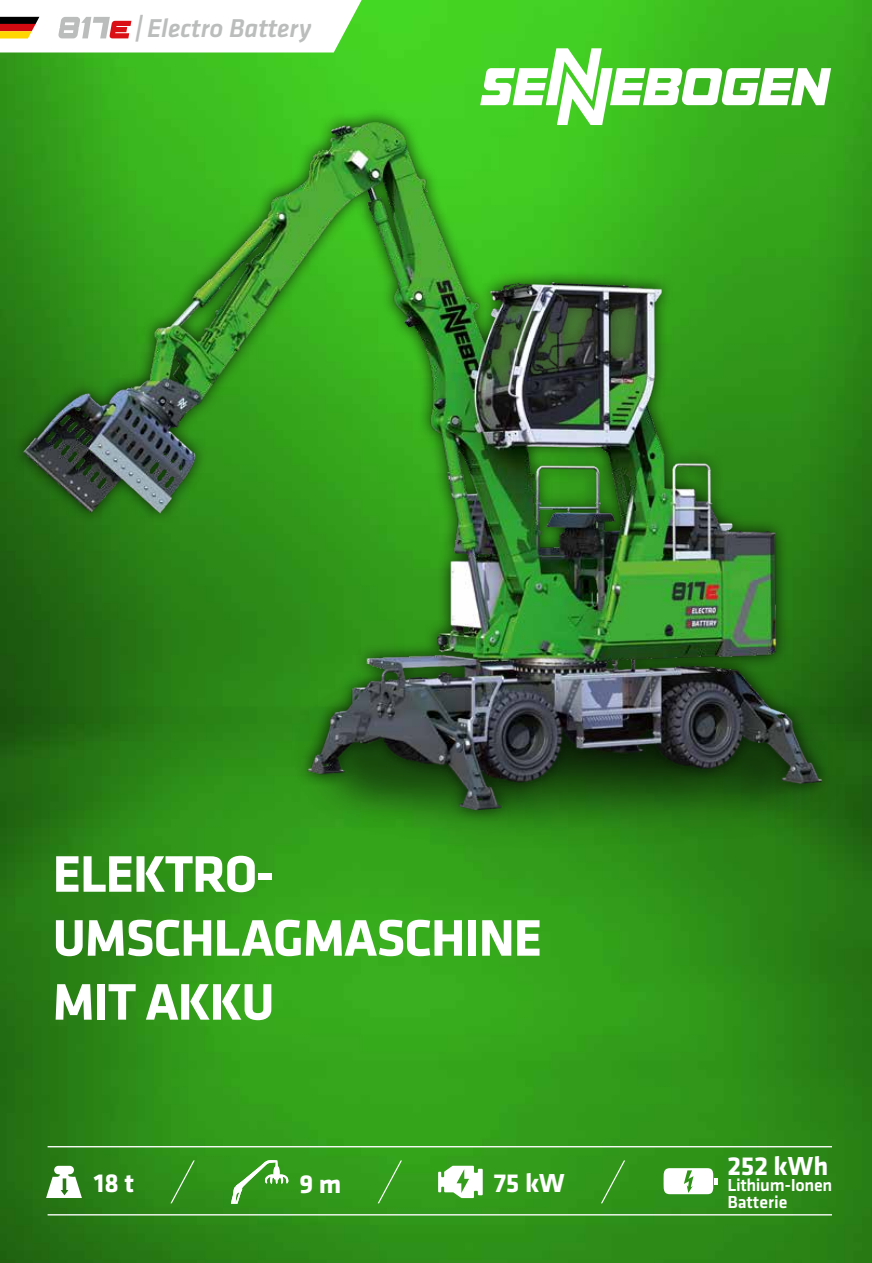
<style>
.page{position:relative;width:872px;height:1263px;background:#fff}
.page>*{position:absolute;margin:0;border:0;box-sizing:border-box;transform-origin:0 0}
.t1{font:700 53.25px/63.9px "Klavika Basic";letter-spacing:-.02em;color:#fff}
.t2{font:700 27px "Klavika Basic";color:#fff}
.t3{font:italic 500 26.85px "Klavika Basic";color:#bbbcbc}
.t4{font:500 18px/16.5px "Klavika Basic";letter-spacing:-.02em;color:#fff}
.s1{font-weight:700}
</style>
<div class="page">
<img style="left:0;top:0;width:872px;height:1263px">
<div style="left:11px;top:109px;width:836px;height:742px;background:#000;opacity:.75"></div>
<img style="left:23px;top:122px;width:825px;height:730px">
<svg style="left:480px;top:48px;width:351px;height:77px"></svg>
<hr style="left:48px;top:1146px;width:784px;height:1px;background:#fff">
<hr style="left:48px;top:1214px;width:784px;height:1px;background:#fff">
<svg style="left:46px;top:1166px;width:36px;height:32px"></svg>
<svg style="left:231px;top:1160px;width:58px;height:44px"></svg>
<svg style="left:376px;top:1159px;width:27px;height:46px"></svg>
<svg style="left:599px;top:1159px;width:27px;height:46px"></svg>
<svg style="left:169px;top:1159px;width:27px;height:46px"></svg>
<svg style="left:438px;top:1166px;width:45px;height:32px"></svg>
<svg style="left:0;top:0;width:362px;height:52px"></svg>
<svg style="left:663px;top:1168px;width:54px;height:26px"></svg>
<p class="t3" style="left:134px;top:10px;width:179px"><span class="s1">|</span>Electro Battery</p>
<p class="t1" style="left:53px;top:840px;width:491px">ELEKTRO-<br>UMSCHLAGMASCHINE<br>MIT AKKU</p>
<p class="t2" style="left:94px;top:1163px;width:42px">18 t</p>
<p class="t2" style="left:299px;top:1164px;width:44px">9 m</p>
<p class="t2" style="left:494px;top:1163px;width:73px">75 kW</p>
<p class="t2" style="left:727px;top:1146px;width:102px">252 kWh</p>
<p class="t4" style="left:727px;top:1176px;width:106px">Lithium-Ionen<br>Batterie</p>
</div>
